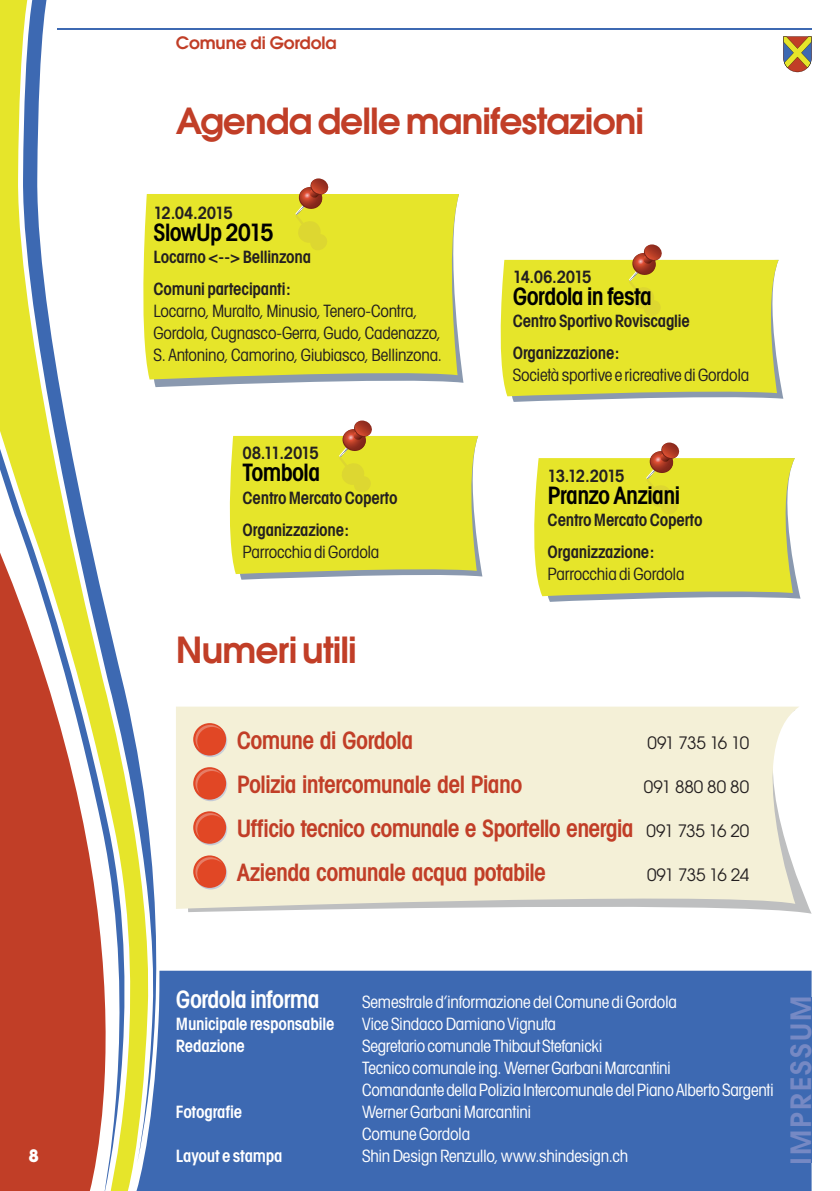
<style>
.page{position:relative;width:840px;height:1191px;background:#fff}
.page>*{position:absolute;margin:0;border:0;box-sizing:border-box;transform-origin:0 0}
.t1{font:600 36px "Avant Garde CE";letter-spacing:-.025em;color:#c13e27}
.t2{font:600 28px "Avant Garde CE";letter-spacing:.08em;color:#7689c4}
.t3{font:600 condensed 24px/44px "Avant Garde";letter-spacing:-.03em;color:#c13e27}
.t4{font:600 condensed 24px "Avant Garde";letter-spacing:-.025em;color:#000}
.t5{font:600 condensed 24px "Avant Garde";letter-spacing:-.025em;color:#fff}
.t6{font:condensed 17px/22px "Avant Garde";letter-spacing:-.02em;color:#fff}
.t7{font:600 condensed 17px/32px "Avant Garde";letter-spacing:-.015em;color:#231f20}
.t8{font:condensed 17px/22px "Avant Garde";letter-spacing:-.015em;color:#231f20}
.t9{font:600 condensed 17px "Avant Garde";letter-spacing:-.015em;color:#fff}
.t10{font:600 17px "Avant Garde";letter-spacing:-.01em;color:#c13e27}
.t11{font:17px "Avant Garde";letter-spacing:-.05em;color:#231f20}
.t12{font:17px "Avant Garde";letter-spacing:.01em;color:#231f20}
.t13{font:17px "Avant Garde";letter-spacing:-.035em;color:#231f20}
.t14{font:700 17px "Avant Garde";color:#fff}
.s1{font-weight:400;font-stretch:normal;font-size:17px;color:#231f20}
</style>
<div class="page">
<svg style="left:783px;top:36px;width:28px;height:36px"></svg>
<hr style="left:57px;top:28px;width:754px;height:1px;background:#3d69b2">
<div style="left:0;top:0;width:22px;height:413px;background:#e6e52a"></div>
<svg style="left:0;top:413px;width:22px;height:112px"></svg>
<svg style="left:22px;top:0;width:154px;height:525px"></svg>
<svg style="left:0;top:525px;width:157px;height:666px;fill:#c13e27"></svg>
<div style="left:121px;top:970px;width:690px;height:221px;background:#3d69b2"></div>
<svg style="left:143px;top:347px;width:320px;height:40px"></svg>
<div style="left:137px;top:194px;width:322px;height:185px;background:#e6e52a"></div>
<svg style="left:295px;top:178px;width:34px;height:73px"></svg>
<svg style="left:507px;top:260px;width:275px;height:142px"></svg>
<svg style="left:500px;top:244px;width:278px;height:152px"></svg>
<svg style="left:229px;top:420px;width:253px;height:160px"></svg>
<svg style="left:534px;top:442px;width:266px;height:160px"></svg>
<div style="left:789px;top:997px;width:22px;height:166px;background:#3d69b2"></div>
<svg style="left:188px;top:883px;width:623px;height:30px"></svg>
<svg style="left:176px;top:706px;width:623px;height:203px;fill:#f4f0d7"></svg>
<svg style="left:194px;top:724px;width:33px;height:33px"></svg>
<svg style="left:193px;top:723px;width:33px;height:32px"></svg>
<svg style="left:195px;top:725px;width:27px;height:25px"></svg>
<svg style="left:194px;top:769px;width:33px;height:32px"></svg>
<svg style="left:193px;top:767px;width:33px;height:32px"></svg>
<svg style="left:195px;top:769px;width:27px;height:25px"></svg>
<svg style="left:194px;top:813px;width:33px;height:32px"></svg>
<svg style="left:193px;top:811px;width:33px;height:32px"></svg>
<svg style="left:195px;top:813px;width:27px;height:25px"></svg>
<svg style="left:194px;top:857px;width:33px;height:32px"></svg>
<svg style="left:193px;top:855px;width:33px;height:33px"></svg>
<svg style="left:195px;top:857px;width:27px;height:25px"></svg>
<p class="t14" style="left:28px;top:1144px;width:12px">8</p>
<p class="t10" style="left:176px;top:33px;width:162px">Comune di Gordola</p>
<h1 class="t1" style="left:176px;top:98px;width:469px">Agenda delle manifestazioni</h1>
<p class="t7" style="left:153px;top:197px;width:81px">12.04.2015</p>
<h3 class="t4" style="left:153px;top:218px;width:122px">SlowUp 2015</h3>
<p class="t7" style="left:153px;top:241px;width:159px">Locarno &lt;--&gt; Bellinzona<br>Comuni partecipanti:</p>
<p class="t8" style="left:153px;top:300px;width:290px">Locarno, Muralto, Minusio, Tenero-Contra,<br>Gordola, Cugnasco-Gerra, Gudo, Cadenazzo,<br>S. Antonino, Camorino, Giubiasco, Bellinzona.</p>
<p class="t7" style="left:242px;top:437px;width:78px">08.11.2015</p>
<h3 class="t4" style="left:242px;top:458px;width:79px">Tombola</h3>
<p class="t7" style="left:242px;top:481px;width:156px">Centro Mercato Coperto<br>Organizzazione:</p>
<p class="t8" style="left:242px;top:540px;width:138px">Parrocchia di Gordola</p>
<h1 class="t1" style="left:176px;top:626px;width:182px">Numeri utili</h1>
<p class="t7" style="left:512px;top:261px;width:80px">14.06.2015</p>
<h3 class="t4" style="left:512px;top:282px;width:141px">Gordola in festa</h3>
<p class="t7" style="left:512px;top:305px;width:179px">Centro Sportivo Roviscaglie<br>Organizzazione:</p>
<p class="t8" style="left:512px;top:364px;width:238px">Società sportive e ricreative di Gordola</p>
<p class="t7" style="left:547px;top:460px;width:79px">13.12.2015</p>
<h3 class="t4" style="left:547px;top:481px;width:134px">Pranzo Anziani</h3>
<p class="t7" style="left:547px;top:504px;width:156px">Centro Mercato Coperto<br>Organizzazione:</p>
<p class="t8" style="left:547px;top:562px;width:138px">Parrocchia di Gordola</p>
<h3 class="t3" style="left:236px;top:717px;width:178px">Comune di Gordola</h3>
<p class="t11" style="left:647px;top:732px;width:103px">091 735 16 10</p>
<h3 class="t3" style="left:236px;top:761px;width:287px">Polizia intercomunale del Piano</h3>
<p class="t12" style="left:643px;top:776px;width:107px">091 880 80 80</p>
<h3 class="t3" style="left:236px;top:805px;width:513px">Ufficio tecnico comunale e Sportello energia <span class="s1">091 735 16 20<br></span>Azienda comunale acqua potabile</h3>
<p class="t13" style="left:646px;top:864px;width:104px">091 735 16 24</p>
<h3 class="t5" style="left:176px;top:984px;width:145px">Gordola informa</h3>
<p class="t6" style="left:362px;top:990px;width:316px">Semestrale d’informazione del Comune di Gordola</p>
<p class="t9" style="left:176px;top:1013px;width:160px">Municipale responsabile</p>
<p class="t6" style="left:362px;top:1012px;width:195px">Vice Sindaco Damiano Vignuta</p>
<p class="t9" style="left:176px;top:1035px;width:71px">Redazione</p>
<p class="t6" style="left:362px;top:1034px;width:413px">Segretario comunale Thibaut Stefanicki<br>Tecnico comunale ing. Werner Garbani Marcantini<br>Comandante della Polizia Intercomunale del Piano Alberto Sargenti</p>
<p class="t9" style="left:176px;top:1101px;width:68px">Fotografie</p>
<p class="t6" style="left:362px;top:1100px;width:170px">Werner Garbani Marcantini<br>Comune Gordola</p>
<p class="t9" style="left:176px;top:1145px;width:108px">Layout e stampa</p>
<p class="t6" style="left:362px;top:1144px;width:267px">Shin Design Renzullo, www.shindesign.ch</p>
<h2 class="t2" style="left:782px;top:1165px;width:171px;rotate:-90deg">IMPRESSUM</h2>
</div>
